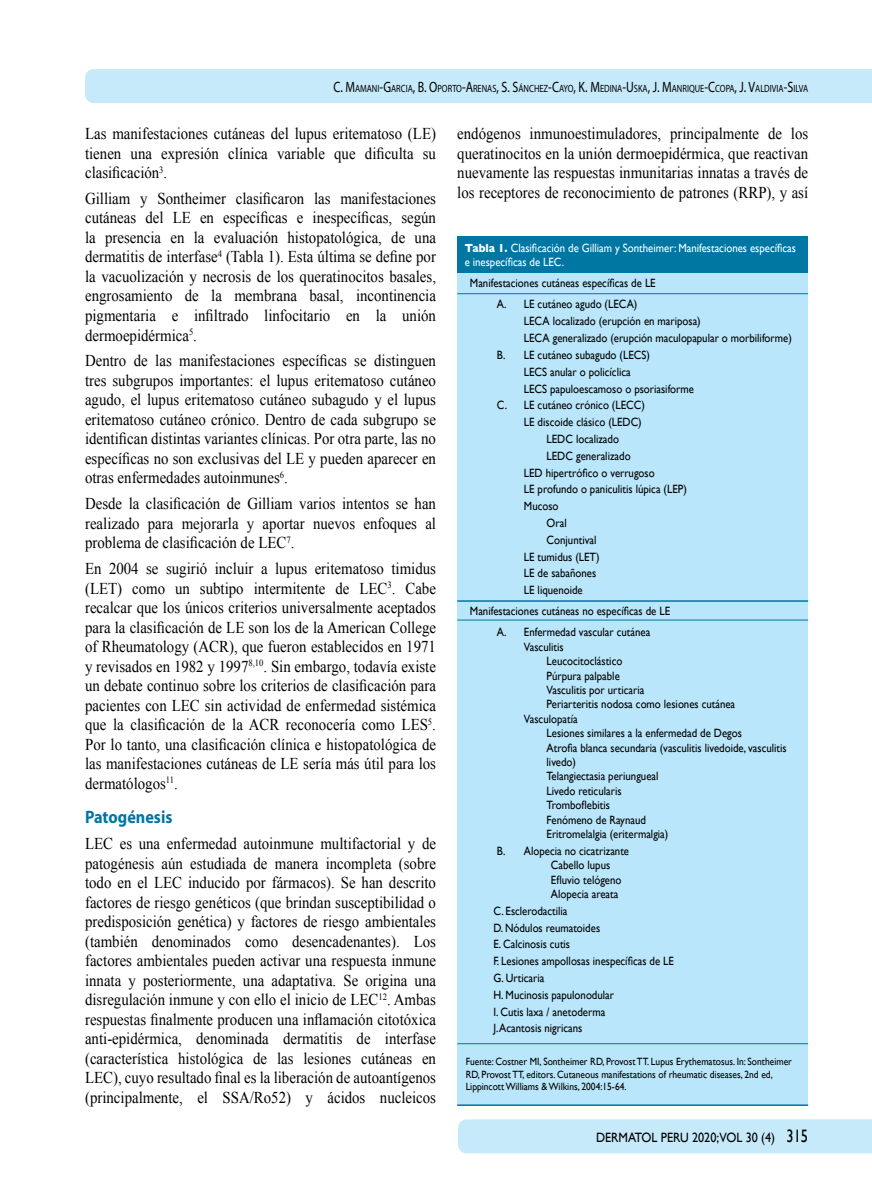
<style>
.page{position:relative;width:872px;height:1191px;background:#fff}
.page>*{position:absolute;margin:0;border:0;box-sizing:border-box;transform-origin:0 0}
.t1{font:700 18px "Myriad Pro";color:#0076a3;scale:.9 1}
.t2{font:16.5px/19.5px "Times New Roman";color:#000;text-align:justify;scale:.9 1}
.t3{font:13.5px "Gill Sans";color:#000;scale:.9 1}
.t4{font:12px/16.8px "Gill Sans";color:#000;scale:.9 1}
.t5{font:12px/14.4px "Gill Sans";color:#fff;scale:.9 1}
.t6{font:10.5px/12.6px "Gill Sans";color:#000;scale:.9 1}
.t7{font:10.5px "Myriad Pro";color:#000;scale:.8 1}
.s1{font-size:15px}
.s2{font-weight:700}
.s3{font-size:18px}
</style>
<div class="page">
<div style="left:85px;top:69px;width:787px;height:34px;background:#c7eafb"></div>
<div style="left:458px;top:1119px;width:414px;height:34px;background:#c7eafb"></div>
<div style="left:457px;top:272px;width:351px;height:834px;background:#b9e6fa"></div>
<div style="left:457px;top:236px;width:351px;height:37px;background:#0076a3"></div>
<hr style="left:457px;top:1043px;width:351px;height:1px;background:#0076a3">
<hr style="left:457px;top:600px;width:351px;height:2px;background:#0076a3">
<hr style="left:457px;top:1104px;width:351px;height:2px;background:#0076a3">
<hr style="left:457px;top:619px;width:351px;height:1px;background:#0076a3">
<hr style="left:457px;top:293px;width:351px;height:1px;background:#0076a3">
<p class="t7" style="left:333px;top:82px;width:595px"><span class="s1">C. M</span>AMANI<span class="s1">-G</span>ARCIA<span class="s1">, B. O</span>PORTO<span class="s1">-A</span>RENAS<span class="s1">, S. S</span>ÁNCH EZ<span class="s1">-C</span>AYO<span class="s1">, K. M</span> EDINA<span class="s1">-U</span> SKA<span class="s1">, J. M</span>ANRIQUE<span class="s1">-C</span>COPA<span class="s1">, J. V</span>ALDIVIA<span class="s1">-S</span>ILVA</p>
<p class="t2" style="left:85px;top:123px;width:391px">Las manifestaciones cutáneas del lupus eritematoso (LE) tienen una expresión clínica variable que dificulta su clasificación<sup>3</sup>.</p>
<p class="t2" style="left:85px;top:188px;width:391px">Gilliam y Sontheimer clasificaron las manifestaciones cutáneas del LE en específicas e inespecíficas, según la presencia en la evaluación histopatológica, de una dermatitis de interfase<sup>4</sup> (Tabla 1). Esta última se define por la vacuolización y necrosis de los queratinocitos basales, engrosamiento de la membrana basal, incontinencia pigmentaria e infiltrado linfocitario en la unión dermoepidérmica<sup>5</sup>.</p>
<p class="t2" style="left:85px;top:351px;width:391px">Dentro de las manifestaciones específicas se distinguen tres subgrupos importantes: el lupus eritematoso cutáneo agudo, el lupus eritematoso cutáneo subagudo y el lupus eritematoso cutáneo crónico. Dentro de cada subgrupo se identifican distintas variantes clínicas. Por otra parte, las no específicas no son exclusivas del LE y pueden aparecer en otras enfermedades autoinmunes<sup>6</sup>.</p>
<p class="t2" style="left:85px;top:494px;width:391px">Desde la clasificación de Gilliam varios intentos se han realizado para mejorarla y aportar nuevos enfoques al problema de clasificación de LEC<sup>7</sup>.</p>
<p class="t2" style="left:85px;top:558px;width:391px">En 2004 se sugirió incluir a lupus eritematoso timidus (LET) como un subtipo intermitente de LEC<sup>3</sup>. Cabe recalcar que los únicos criterios universalmente aceptados para la clasificación de LE son los de la American College of Rheumatology (ACR), que fueron establecidos en 1971 y revisados en 1982 y 1997<sup>8,10</sup>. Sin embargo, todavía existe un debate continuo sobre los criterios de clasificación para pacientes con LEC sin actividad de enfermedad sistémica que la clasificación de la ACR reconocería como LES<sup>5</sup>.<br>Por lo tanto, una clasificación clínica e histopatológica de las manifestaciones cutáneas de LE sería más útil para los dermatólogos<sup>11</sup>.</p>
<p class="t1" style="left:85px;top:805px;width:99px">Patogénesis</p>
<p class="t2" style="left:85px;top:833px;width:391px">LEC es una enfermedad autoinmune multifactorial y de patogénesis aún estudiada de manera incompleta (sobre todo en el LEC inducido por fármacos). Se han descrito factores de riesgo genéticos (que brindan susceptibilidad o predisposición genética) y factores de riesgo ambientales (también denominados como desencadenantes). Los factores ambientales pueden activar una respuesta inmune innata y posteriormente, una adaptativa. Se origina una disregulación inmune y con ello el inicio de LEC<sup>12</sup>. Ambas respuestas finalmente producen una inflamación citotóxica anti-epidérmica, denominada dermatitis de interfase (característica histológica de las lesiones cutáneas en LEC), cuyo resultado final es la liberación de autoantígenos (principalmente, el SSA/Ro52) y ácidos nucleicos</p>
<p class="t2" style="left:457px;top:123px;width:391px">endógenos inmunoestimuladores, principalmente de los queratinocitos en la unión dermoepidérmica, que reactivan nuevamente las respuestas inmunitarias innatas a través de los receptores de reconocimiento de patrones (RRP), y así</p>
<p class="t5" style="left:465px;top:240px;width:369px"><span class="s2">Tabla 1.</span> Clasificación de Gilliam y Sontheimer: Manifestaciones específicas e inespecíficas de LEC.</p>
<p class="t4" style="left:497px;top:273px;width:178px;line-height:21px;text-indent:-27px">Manifestaciones cutáneas específicas de LE<br>A. LE cutáneo agudo (LECA)</p>
<p class="t4" style="left:524px;top:313px;width:198px">LECA localizado (erupción en mariposa)</p>
<p class="t4" style="left:524px;top:329px;width:299px">LECA generalizado (erupción maculopapular o morbiliforme)</p>
<p class="t4" style="left:497px;top:346px;width:171px">B. LE cutáneo subagudo (LECS)</p>
<p class="t4" style="left:524px;top:363px;width:120px">LECS anular o policíclica</p>
<p class="t4" style="left:524px;top:380px;width:190px">LECS papuloescamoso o psoriasiforme</p>
<p class="t4" style="left:497px;top:397px;width:166px">C. LE cutáneo crónico (LECC)</p>
<p class="t4" style="left:524px;top:413px;width:132px">LE discoide clásico (LEDC)</p>
<p class="t4" style="left:546px;top:430px;width:82px">LEDC localizado</p>
<p class="t4" style="left:546px;top:447px;width:95px">LEDC generalizado</p>
<p class="t4" style="left:524px;top:464px;width:147px">LED hipertrófico o verrugoso</p>
<p class="t4" style="left:524px;top:481px;width:182px">LE profundo o paniculitis lúpica (LEP)</p>
<p class="t4" style="left:524px;top:497px;width:40px">Mucoso</p>
<p class="t4" style="left:546px;top:514px;width:24px">Oral</p>
<p class="t4" style="left:546px;top:531px;width:57px">Conjuntival</p>
<p class="t4" style="left:524px;top:548px;width:86px">LE tumidus (LET)</p>
<p class="t4" style="left:524px;top:565px;width:82px">LE de sabañones</p>
<p class="t4" style="left:524px;top:581px;width:67px">LE liquenoide</p>
<p class="t4" style="left:497px;top:600px;width:194px;line-height:21px;text-indent:-27px">Manifestaciones cutáneas no específicas de LE<br>A. Enfermedad vascular cutánea</p>
<p class="t4" style="left:524px;top:638px;width:46px">Vasculitis</p>
<p class="t4" style="left:546px;top:652px;width:86px">Leucocitoclástico</p>
<p class="t4" style="left:546px;top:667px;width:83px">Púrpura palpable</p>
<p class="t4" style="left:546px;top:681px;width:110px">Vasculitis por urticaria</p>
<p class="t4" style="left:546px;top:696px;width:211px">Periarteritis nodosa como lesiones cutánea</p>
<p class="t4" style="left:524px;top:710px;width:61px">Vasculopatía</p>
<p class="t4" style="left:546px;top:724px;width:218px">Lesiones similares a la enfermedad de Degos</p>
<p class="t4" style="left:546px;top:739px;width:268px">Atrofia blanca secundaria (vasculitis livedoide, vasculitis</p>
<p class="t4" style="left:546px;top:753px;width:34px">livedo)</p>
<p class="t4" style="left:546px;top:768px;width:126px">Telangiectasia periungueal</p>
<p class="t4" style="left:546px;top:782px;width:85px">Livedo reticularis</p>
<p class="t4" style="left:546px;top:796px;width:72px">Tromboflebitis</p>
<p class="t4" style="left:546px;top:811px;width:112px">Fenómeno de Raynaud</p>
<p class="t4" style="left:546px;top:825px;width:137px">Eritromelalgia (eritermalgia)</p>
<p class="t4" style="left:551px;top:843px;width:88px;line-height:14.4px;text-indent:-54px">B. Alopecia no cicatrizante<br>Cabello lupus<br>Efluvio telógeno<br>Alopecia areata</p>
<p class="t4" style="left:493px;top:902px;width:202px">C. Esclerodactilia<br>D. Nódulos reumatoides<br>E. Calcinosis cutis<br>F. Lesiones ampollosas inespecíficas de LE<br>G. Urticaria<br>H. Mucinosis papulonodular<br>I. Cutis laxa / anetoderma<br>J. Acantosis nigricans</p>
<p class="t6" style="left:465px;top:1055px;width:364px">Fuente: Costner MI, Sontheimer RD, Provost TT. Lupus Erythematosus. In: Sontheimer<br>RD, Provost TT, editors. Cutaneous manifestations of rheumatic diseases, 2nd ed,<br>Lippincott Williams &amp; Wilkins, 2004:15-64.</p>
<p class="t3" style="left:596px;top:1129px;width:237px">DERMATOL PERU 2020;VOL 30 (4) <span class="s3">315</span></p>
</div>
